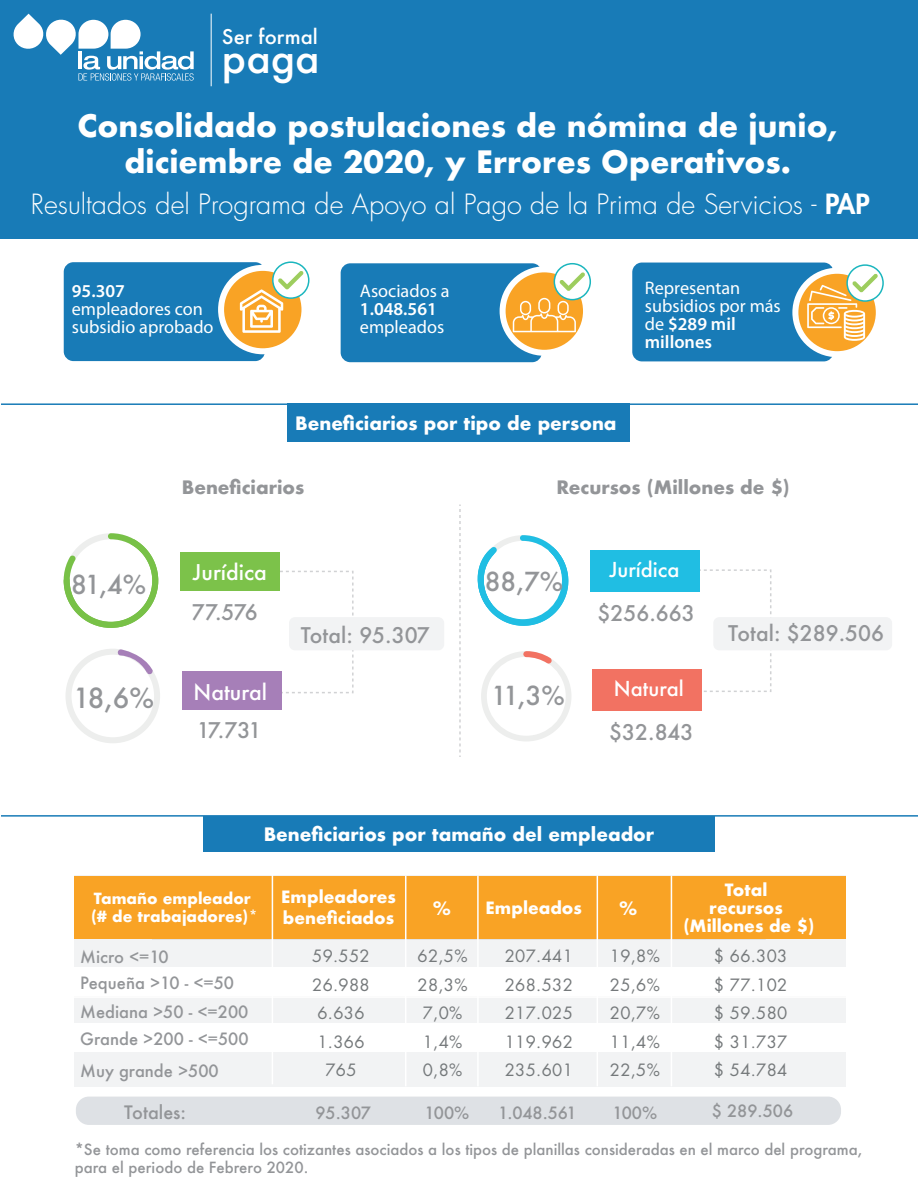
<style>
.page{position:relative;width:918px;height:1188px;background:#fff}
.page>*{position:absolute;margin:0;border:0;box-sizing:border-box;transform-origin:0 0}
.t1{font:500 39.9px "Futura";color:#fff}
.t2{font:700 30px/36px "Futura";color:#fff;text-align:center}
.t3{font:300 27px "Futura Std";color:#fff}
.t4{font:500 27px "Futura";color:#939598}
.t5{font:500 25.5px "Futura";color:#939598}
.t6{font:500 21.15px "Futura";color:#fff}
.t7{font:500 21px "Futura";color:#939598}
.t8{font:500 19.95px "Futura";color:#fff}
.t9{font:500 19.65px "Futura";color:#fff}
.t10{font:18.15px/18.1px "Myriad Pro";color:#fff}
.t11{font:600 18.15px "Myriad Pro";color:#fff}
.t12{font:700 18px "Futura";color:#fff}
.t13{font:700 18px "Futura";color:#939598}
.t14{font:500 18px "Futura";color:#939598}
.t15{font:16.5px/28.5px "Futura Std";letter-spacing:.02em;color:#75797b;text-align:justify}
.t16{font:500 16.5px/25.5px "Futura";color:#939598}
.t17{font:700 16.5px/18px "Futura";color:#fff}
.t18{font:500 15px/18px "Futura";color:#939598}
.t19{font:700 15px/18px "Futura";color:#fff}
.s1{font-weight:800}
.s2{font-weight:600}
</style>
<div class="page">
<div style="left:203px;top:816px;width:512px;height:36px;background:#187bb7"></div>
<div style="left:288px;top:403px;width:342px;height:38px;background:#187bb7"></div>
<div style="left:0;top:0;width:918px;height:238px;background:#187bb7"></div>
<svg style="left:13px;top:14px;width:181px;height:67px"></svg>
<svg style="left:63px;top:533px;width:96px;height:95px"></svg>
<svg style="left:459px;top:504px;width:2px;height:253px"></svg>
<svg style="left:477px;top:535px;width:92px;height:91px"></svg>
<div style="left:74px;top:875px;width:772px;height:211px;background:#f2f3f4"></div>
<hr style="left:73px;top:967px;width:774px;height:2px;background:#fff">
<hr style="left:73px;top:996px;width:774px;height:2px;background:#fff">
<hr style="left:71px;top:1024px;width:774px;height:2px;background:#fff">
<hr style="left:73px;top:1050px;width:774px;height:2px;background:#fff">
<div style="left:74px;top:876px;width:772px;height:63px;background:#f9a325"></div>
<hr style="left:405px;top:876px;width:1px;height:210px;background:#fff">
<div style="left:76px;top:1097px;width:765px;height:28px;background:#dee1e5;border-radius:13px"></div>
<svg style="left:66px;top:649px;width:94px;height:94px"></svg>
<div style="left:64px;top:262px;width:201px;height:99px;background:#187bb7;border-radius:10px"></div>
<svg style="left:221px;top:268px;width:83px;height:83px;fill:#f9a325"></svg>
<div style="left:218px;top:265px;width:89px;height:89px;border:6px solid #fff;border-radius:50%"></div>
<svg style="left:273px;top:262px;width:36px;height:36px"></svg>
<div style="left:272px;top:261px;width:38px;height:38px;border:2px solid #1bb6be;border-radius:50%"></div>
<svg style="left:240px;top:271px;width:64px;height:62px"></svg>
<div style="left:341px;top:263px;width:201px;height:99px;background:#187bb7;border-radius:10px"></div>
<svg style="left:503px;top:269px;width:83px;height:84px;fill:#f9a325"></svg>
<div style="left:500px;top:266px;width:89px;height:90px;border:6px solid #fff;border-radius:50%"></div>
<div style="left:554px;top:264px;width:36px;height:36px;background:#fff;border-radius:50%"></div>
<div style="left:554px;top:263px;width:37px;height:37px;border:2px solid #1bb6be;border-radius:50%"></div>
<svg style="left:559px;top:272px;width:26px;height:19px"></svg>
<svg style="left:513px;top:298px;width:63px;height:34px"></svg>
<div style="left:632px;top:263px;width:201px;height:98px;background:#187bb7;border-radius:10px"></div>
<svg style="left:795px;top:271px;width:84px;height:83px"></svg>
<div style="left:792px;top:268px;width:90px;height:89px;border:6px solid #fff;border-radius:50%"></div>
<svg style="left:847px;top:265px;width:36px;height:36px"></svg>
<div style="left:846px;top:264px;width:38px;height:38px;border:2px solid #1bb6be;border-radius:50%"></div>
<svg style="left:807px;top:274px;width:71px;height:67px"></svg>
<div style="left:279px;top:571px;width:75px;height:122px;border:2px dashed #d1d2d4"></div>
<div style="left:289px;top:617px;width:155px;height:33px;background:#f2f3f4;border-radius:6px"></div>
<div style="left:697px;top:569px;width:74px;height:123px;border:2px dashed #d1d2d4"></div>
<div style="left:713px;top:617px;width:179px;height:33px;background:#f2f3f4;border-radius:6px"></div>
<div style="left:75px;top:967px;width:772px;height:29px;background:#fff"></div>
<div style="left:75px;top:1023px;width:772px;height:29px;background:#fff"></div>
<hr style="left:1px;top:403px;width:917px;height:2px;background:#187bb7">
<hr style="left:1px;top:815px;width:917px;height:2px;background:#187bb7">
<div style="left:591px;top:550px;width:109px;height:42px;background:#20bee3"></div>
<div style="left:592px;top:669px;width:109px;height:42px;background:#f27262"></div>
<div style="left:181px;top:552px;width:99px;height:39px;background:#7cc24a"></div>
<div style="left:182px;top:672px;width:99px;height:38px;background:#a67fb8"></div>
<hr style="left:671px;top:876px;width:1px;height:210px;background:#fff">
<hr style="left:597px;top:876px;width:1px;height:210px;background:#fff">
<hr style="left:477px;top:876px;width:2px;height:210px;background:#fff">
<hr style="left:272px;top:873px;width:1px;height:211px;background:#fff">
<svg style="left:481px;top:651px;width:90px;height:90px"></svg>
<p class="t9" style="left:222px;top:23px;width:97px">Ser formal</p>
<h1 class="t1" style="left:222px;top:31px;width:99px">paga</h1>
<h2 class="t2" style="left:78px;top:108px;width:762px">Consolidado postulaciones de nómina de junio, diciembre de 2020, y Errores Operativos.</h2>
<h3 class="t3" style="left:31px;top:188px;width:840px">Resultados del Programa de Apoyo al Pago de la Prima de Servicios - <span class="s1">PAP</span></h3>
<p class="t11" style="left:72px;top:279px;width:55px">95.307</p>
<p class="t10" style="left:72px;top:299px;width:143px">empleadores con subsidio aprobado</p>
<p class="t10" style="left:360px;top:281px;width:91px">Asociados a</p>
<p class="t11" style="left:360px;top:297px;width:78px">1.048.561</p>
<p class="t10" style="left:360px;top:318px;width:86px">empleados</p>
<p class="t12" style="left:295px;top:411px;width:323px">Beneficiarios por tipo de persona</p>
<p class="t10" style="left:645px;top:278px;width:137px">Representan subsidios por más de <span class="s2">$289 mil millones</span></p>
<h3 class="t5" style="left:71px;top:567px;width:77px">81,4%</h3>
<h3 class="t4" style="left:73px;top:679px;width:83px">18,6%</h3>
<p class="t13" style="left:182px;top:474px;width:124px">Beneficiarios</p>
<p class="t13" style="left:556px;top:474px;width:235px">Recursos (Millones de $)</p>
<p class="t6" style="left:193px;top:558px;width:75px">Jurídica</p>
<h3 class="t5" style="left:485px;top:564px;width:80px">88,7%</h3>
<p class="t8" style="left:609px;top:556px;width:72px">Jurídica</p>
<p class="t7" style="left:192px;top:598px;width:67px">77.576</p>
<p class="t7" style="left:598px;top:599px;width:99px">$256.663</p>
<p class="t7" style="left:301px;top:621px;width:131px">Total: 95.307</p>
<p class="t7" style="left:728px;top:619px;width:157px">Total: $289.506</p>
<p class="t6" style="left:193px;top:678px;width:75px">Natural</p>
<h3 class="t5" style="left:491px;top:678px;width:75px">11,3%</h3>
<p class="t8" style="left:614px;top:675px;width:71px">Natural</p>
<p class="t7" style="left:197px;top:716px;width:66px">17.731</p>
<p class="t7" style="left:609px;top:718px;width:85px">$32.843</p>
<p class="t12" style="left:264px;top:821px;width:392px">Beneficiarios por tamaño del empleador</p>
<p class="t19" style="left:91px;top:889px;width:169px">Tamaño empleador (# de trabajadores)*</p>
<p class="t17" style="left:281px;top:887px;width:116px;line-height:21px">Empleadores beneficiados</p>
<p class="t12" style="left:433px;top:896px;width:20px">%</p>
<p class="t17" style="left:485px;top:899px;width:98px">Empleados</p>
<p class="t12" style="left:619px;top:896px;width:20px">%</p>
<p class="t17" style="left:683px;top:881px;width:133px;text-align:center">Total<br>recursos (Millones de $)</p>
<p class="t16" style="left:80px;top:944px;width:155px">Micro &lt;=10<br>Pequeña &gt;10 - &lt;=50</p>
<p class="t16" style="left:80px;top:998px;width:170px;line-height:27px">Mediana &gt;50 - &lt;=200<br>Grande &gt;200 - &lt;=500</p>
<p class="t16" style="left:80px;top:1058px;width:140px">Muy grande &gt;500</p>
<p class="t15" style="left:312px;top:942px;width:59px;text-align:center">59.552<br>26.988<br>6.636<br>1.366<br>765</p>
<p class="t15" style="left:418px;top:942px;width:52px;text-align:center">62,5%<br>28,3%<br>7,0%<br>1,4%<br>0,8%</p>
<p class="t15" style="left:505px;top:942px;width:70px">207.441<br>268.532<br>217.025<br>119.962<br>235.601</p>
<p class="t15" style="left:610px;top:942px;width:52px">19,8% 25,6% 20,7% 11,4% 22,5%</p>
<p class="t15" style="left:714px;top:942px;width:75px">$ 66.303 $ 77.102 $ 59.580 $ 31.737 $ 54.784</p>
<p class="t14" style="left:124px;top:1100px;width:63px">Totales:</p>
<p class="t16" style="left:315px;top:1100px;width:57px">95.307</p>
<p class="t16" style="left:425px;top:1100px;width:46px">100%</p>
<p class="t16" style="left:712px;top:1098px;width:83px">$ 289.506</p>
<p class="t16" style="left:498px;top:1100px;width:80px">1.048.561</p>
<p class="t16" style="left:613px;top:1099px;width:46px">100%</p>
<p class="t18" style="left:75px;top:1140px;width:789px">*Se toma como referencia los cotizantes asociados a los tipos de planillas consideradas en el marco del programa, para el periodo de Febrero 2020.</p>
</div>
